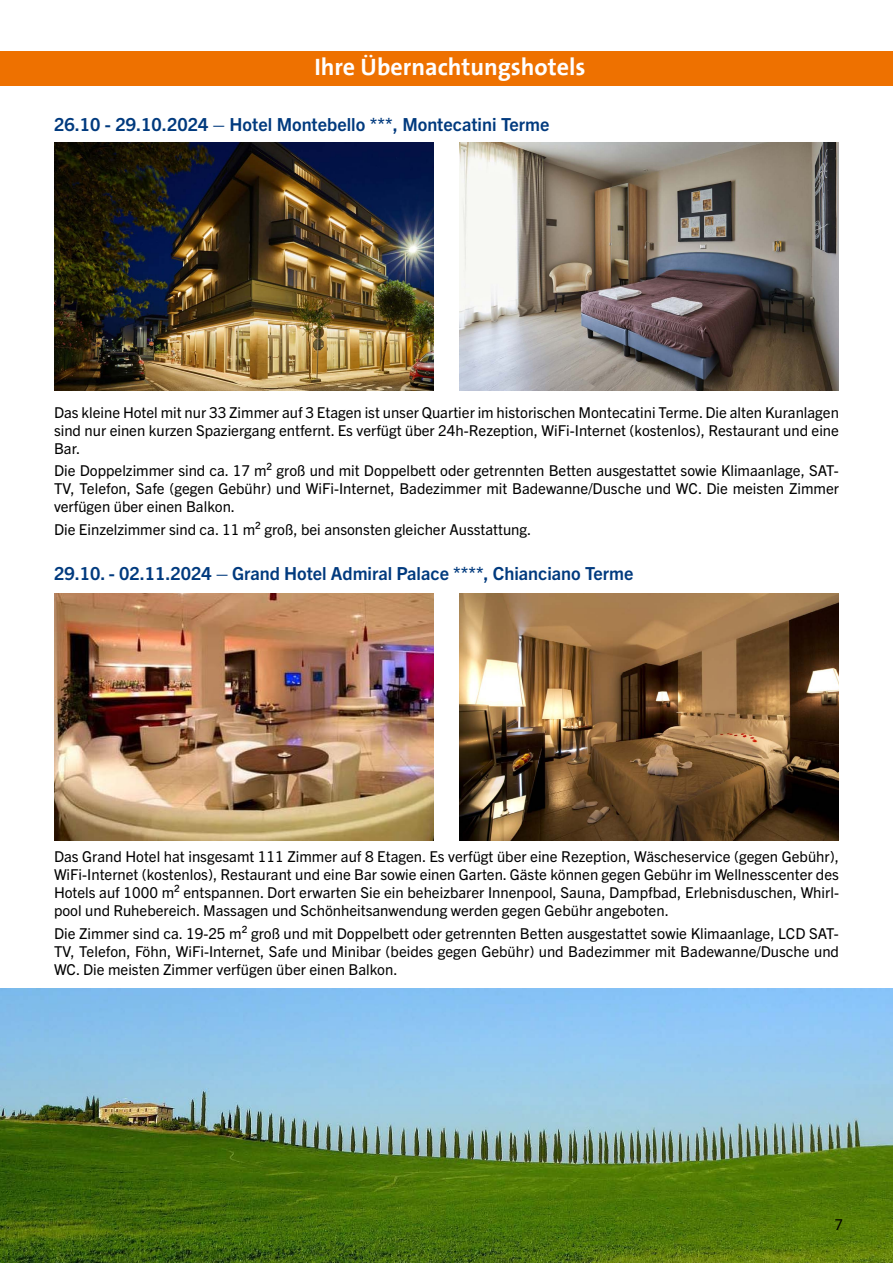
<style>
.page{position:relative;width:893px;height:1263px;background:#fff}
.page>*{position:absolute;margin:0;border:0;box-sizing:border-box;transform-origin:0 0}
.t1{font:700 24px "The Sans B7";color:#fff}
.t2{font:700 18px "Trade Gothic Next LT Pro";color:#003a7e}
.t3{font:15px/18px "Trade Gothic Next LT Pro";color:#000;text-align:justify}
</style>
<div class="page">
<div style="left:0;top:51px;width:893px;height:34px;background:#ee7100"></div>
<img style="left:54px;top:143px;width:380px;height:247px">
<img style="left:54px;top:594px;width:380px;height:246px">
<img style="left:459px;top:143px;width:380px;height:247px">
<img style="left:459px;top:594px;width:380px;height:247px">
<img style="left:1px;top:989px;width:892px;height:274px">
<img style="left:0;top:989px;width:1px;height:274px">
<h1 class="t1" style="left:314px;top:54px;width:273px">Ihre Übernachtungshotels</h1>
<p class="t2" style="left:54px;top:112px;width:497px">26.10 - 29.10.2024 – Hotel Montebello ***, Montecatini Terme</p>
<p class="t3" style="left:54px;top:403px;width:786px">Das kleine Hotel mit nur 33 Zimmer auf 3 Etagen ist unser Quartier im historischen Montecatini Terme. Die alten Kuranlagen sind nur einen kurzen Spaziergang entfernt. Es verfügt über 24h-Rezeption, WiFi-Internet (kostenlos), Restaurant und eine Bar.</p>
<p class="t3" style="left:54px;top:461px;width:786px">Die Doppelzimmer sind ca. 17 m² groß und mit Doppelbett oder getrennten Betten ausgestattet sowie Klimaanlage, SAT-TV, Telefon, Safe (gegen Gebühr) und WiFi-Internet, Badezimmer mit Badewanne/Dusche und WC. Die meisten Zimmer verfügen über einen Balkon.</p>
<p class="t3" style="left:54px;top:519px;width:479px">Die Einzelzimmer sind ca. 11 m² groß, bei ansonsten gleicher Ausstattung.</p>
<p class="t2" style="left:54px;top:560px;width:581px">29.10. - 02.11.2024 – Grand Hotel Admiral Palace ****, Chianciano Terme</p>
<p class="t3" style="left:54px;top:847px;width:786px">Das Grand Hotel hat insgesamt 111 Zimmer auf 8 Etagen. Es verfügt über eine Rezeption, Wäscheservice (gegen Gebühr), WiFi-Internet (kostenlos), Restaurant und eine Bar sowie einen Garten. Gäste können gegen Gebühr im Wellnesscenter des Hotels auf 1000 m² entspannen. Dort erwarten Sie ein beheizbarer Innenpool, Sauna, Dampfbad, Erlebnisduschen, Whirl&shy;pool und Ruhebereich. Massagen und Schönheitsanwendung werden gegen Gebühr angeboten.</p>
<p class="t3" style="left:54px;top:923px;width:786px">Die Zimmer sind ca. 19-25 m² groß und mit Doppelbett oder getrennten Betten ausgestattet sowie Klimaanlage, LCD SAT-TV, Telefon, Föhn, WiFi-Internet, Safe und Minibar (beides gegen Gebühr) und Badezimmer mit Badewanne/Dusche und WC. Die meisten Zimmer verfügen über einen Balkon.</p>
<p class="t3" style="left:834px;top:1215px;width:10px">7</p>
</div>
